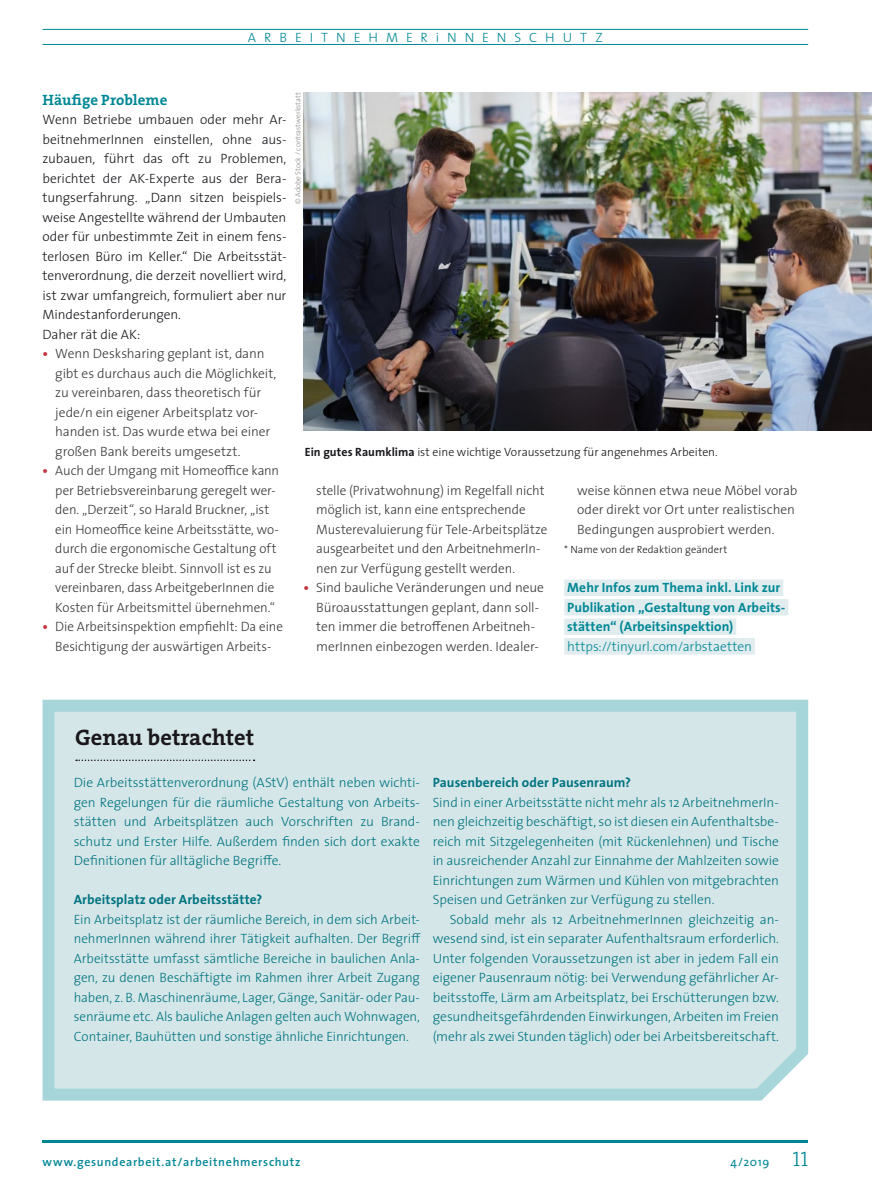
<style>
.page{position:relative;width:872px;height:1191px;background:#fff}
.page>*{position:absolute;margin:0;border:0;box-sizing:border-box;transform-origin:0 0}
.t1{font:700 22.5px "The Serif";color:#1a171c}
.t2{font:700 15px "The Serif";color:#008795}
.t3{font:300 13.5px/19.5px "The Sans";letter-spacing:-.005em;color:#007481;text-align:justify}
.t4{font:300 13.5px/19.5px "The Sans";letter-spacing:-.005em;color:#38373a}
.t5{font:300 13.5px/19.5px "The Sans";letter-spacing:-.005em;color:#1a171c}
.t6{font:700 13.5px/19.5px "The Sans";letter-spacing:.005em;color:#008795}
.t7{font:700 13.5px "The Sans";letter-spacing:.005em;color:#007481}
.t8{font:300 13.5px "The Sans";color:#008795}
.t9{font:300 13.5px "The Sans";letter-spacing:.59em;color:#008795}
.t10{font:300 12px "The Sans";color:#1a171c}
.t11{font:600 12px "The Sans";letter-spacing:.06em;color:#008795}
.t12{font:12px "The Sans";color:#008795}
.t13{font:300 10.5px "The Sans";letter-spacing:.005em;color:#1a171c}
.t14{font:300 7.5px "The Sans";color:#888785}
.s1{font-weight:700;color:#c73642}
.s2{font-weight:700}
.s3{font-family:"The Serif Light Caps";font-size:21px}
</style>
<div class="page">
<div style="left:564px;top:579px;width:219px;height:17px;background:#e0ecee"></div>
<div style="left:564px;top:599px;width:224px;height:16px;background:#e0ecee"></div>
<div style="left:564px;top:618px;width:172px;height:17px;background:#e0ecee"></div>
<div style="left:564px;top:638px;width:191px;height:16px;background:#e0ecee"></div>
<hr style="left:43px;top:1140px;width:765px;height:2px;background:#008795">
<hr style="left:43px;top:29px;width:765px;height:1px;background:#008795">
<hr style="left:43px;top:44px;width:765px;height:1px;background:#008795">
<svg style="left:42px;top:699px;width:767px;height:402px;background:#d1e4e6"></svg>
<svg style="left:76px;top:759px;width:178px;height:2px"></svg>
<img style="left:303px;top:92px;width:569px;height:338px">
<p class="t9" style="left:248px;top:26px;width:356px">ARBEITNEHMERiNNENSCHUTZ</p>
<p class="t2" style="left:43px;top:87px;width:126px">Häufige Probleme</p>
<p class="t5" style="left:43px;top:109px;width:245px">Wenn Betriebe umbauen oder mehr Ar&shy;beitnehmerInnen einstellen, ohne aus&shy;zubauen, führt das oft zu Problemen, berichtet der AK-Experte aus der Bera&shy;tungserfahrung. „Dann sitzen beispiels&shy;weise Angestellte während der Umbauten oder für unbestimmte Zeit in einem fens&shy;terlosen Büro im Keller.“ Die Arbeitsstät&shy;tenverordnung, die derzeit novelliert wird, ist zwar umfangreich, formuliert aber nur Mindestanforderungen.<br>Daher rät die AK:</p>
<p class="t4" style="left:55px;top:343px;width:223px;text-indent:-13px"><span class="s1">•</span> Wenn Desksharing geplant ist, dann gibt es durchaus auch die Möglichkeit, zu vereinbaren, dass theoretisch für jede/n ein eigener Arbeitsplatz vor&shy;handen ist. Das wurde etwa bei einer großen Bank bereits umgesetzt.</p>
<p class="t4" style="left:55px;top:460px;width:225px;text-indent:-13px"><span class="s1">•</span> Auch der Umgang mit Homeoffice kann per Betriebsvereinbarung geregelt wer&shy;den. „Derzeit“, so Harald Bruckner, „ist ein Homeoffice keine Arbeitsstätte, wo&shy;durch die ergonomische Gestaltung oft auf der Strecke bleibt. Sinnvoll ist es zu vereinbaren, dass ArbeitgeberInnen die Kosten für Arbeitsmittel übernehmen.“</p>
<p class="t4" style="left:43px;top:616px;width:242px;text-align:center"><span class="s1">•</span> Die Arbeitsinspektion empfiehlt: Da eine<br>Besichtigung der auswärtigen Arbeits-</p>
<p class="t14" style="left:292px;top:204px;width:113px;rotate:-90deg">© Adobe Stock / contrastwerkstatt</p>
<p class="t10" style="left:305px;top:442px;width:414px"><span class="s2">Ein gutes Raumklima</span> ist eine wichtige Voraussetzung für angenehmes Arbeiten.</p>
<p class="t4" style="left:316px;top:480px;width:233px">stelle (Privatwohnung) im Regelfall nicht möglich ist, kann eine entsprechende Musterevaluierung für Tele-Arbeitsplätze ausgearbeitet und den ArbeitnehmerIn&shy;nen zur Verfügung gestellt werden.</p>
<p class="t4" style="left:303px;top:577px;width:242px;text-align:center"><span class="s1">•</span> Sind bauliche Veränderungen und neue Büroausstattungen geplant, dann soll&shy;ten immer die betroffenen Arbeitneh&shy;merInnen einbezogen werden. Idealer-</p>
<p class="t4" style="left:577px;top:480px;width:222px">weise können etwa neue Möbel vorab oder direkt vor Ort unter realistischen<br>Bedingungen ausprobiert werden.</p>
<p class="t13" style="left:564px;top:541px;width:164px">* Name von der Redaktion geändert</p>
<p class="t6" style="left:567px;top:577px;width:220px">Mehr Infos zum Thema inkl. Link zur<br>Publikation „Gestaltung von Arbeits&shy;stätten“ (Arbeitsinspektion)</p>
<p class="t8" style="left:567px;top:635px;width:186px">https://tinyurl.com/arbstaetten</p>
<h1 class="t1" style="left:75px;top:719px;width:180px">Genau betrachtet</h1>
<p class="t3" style="left:74px;top:772px;width:348px">Die Arbeitsstättenverordnung (AStV) enthält neben wichti&shy;gen Regelungen für die räumliche Gestaltung von Arbeits&shy;stätten und Arbeitsplätzen auch Vorschriften zu Brand&shy;schutz und Erster Hilfe. Außerdem finden sich dort exakte Definitionen für alltägliche Begriffe.</p>
<p class="t7" style="left:74px;top:888px;width:190px">Arbeitsplatz oder Arbeitsstätte?</p>
<p class="t3" style="left:74px;top:909px;width:348px">Ein Arbeitsplatz ist der räumliche Bereich, in dem sich Arbeit&shy;nehmerInnen während ihrer Tätigkeit aufhalten. Der Begriff Arbeitsstätte umfasst sämtliche Bereiche in baulichen Anla&shy;gen, zu denen Beschäftigte im Rahmen ihrer Arbeit Zugang haben, z. B. Maschinenräume, Lager, Gänge, Sanitär- oder Pau&shy;senräume etc. Als bauliche Anlagen gelten auch Wohnwagen, Container, Bauhütten und sonstige ähnliche Einrichtungen.</p>
<p class="t7" style="left:433px;top:771px;width:200px">Pausenbereich oder Pausenraum?</p>
<p class="t3" style="left:433px;top:792px;width:348px">Sind in einer Arbeitsstätte nicht mehr als 12 ArbeitnehmerIn&shy;nen gleichzeitig beschäftigt, so ist diesen ein Aufenthaltsbe&shy;reich mit Sitzgelegenheiten (mit Rückenlehnen) und Tische in ausreichender Anzahl zur Einnahme der Mahlzeiten sowie Einrichtungen zum Wärmen und Kühlen von mitgebrachten Speisen und Getränken zur Verfügung zu stellen.</p>
<p class="t3" style="left:433px;top:909px;width:348px;text-indent:17px">Sobald mehr als 12 ArbeitnehmerInnen gleichzeitig an&shy;wesend sind, ist ein separater Aufenthaltsraum erforderlich.<br>Unter folgenden Voraussetzungen ist aber in jedem Fall ein eigener Pausenraum nötig: bei Verwendung gefährlicher Ar&shy;beitsstoffe, Lärm am Arbeitsplatz, bei Erschütterungen bzw. gesundheitsgefährdenden Einwirkungen, Arbeiten im Freien (mehr als zwei Stunden täglich) oder bei Arbeitsbereitschaft.</p>
<p class="t11" style="left:43px;top:1151px;width:259px">www.gesundearbeit.at/arbeitnehmerschutz</p>
<p class="t12" style="left:730px;top:1151px;width:79px">4/2019 <span class="s3">11</span></p>
</div>
